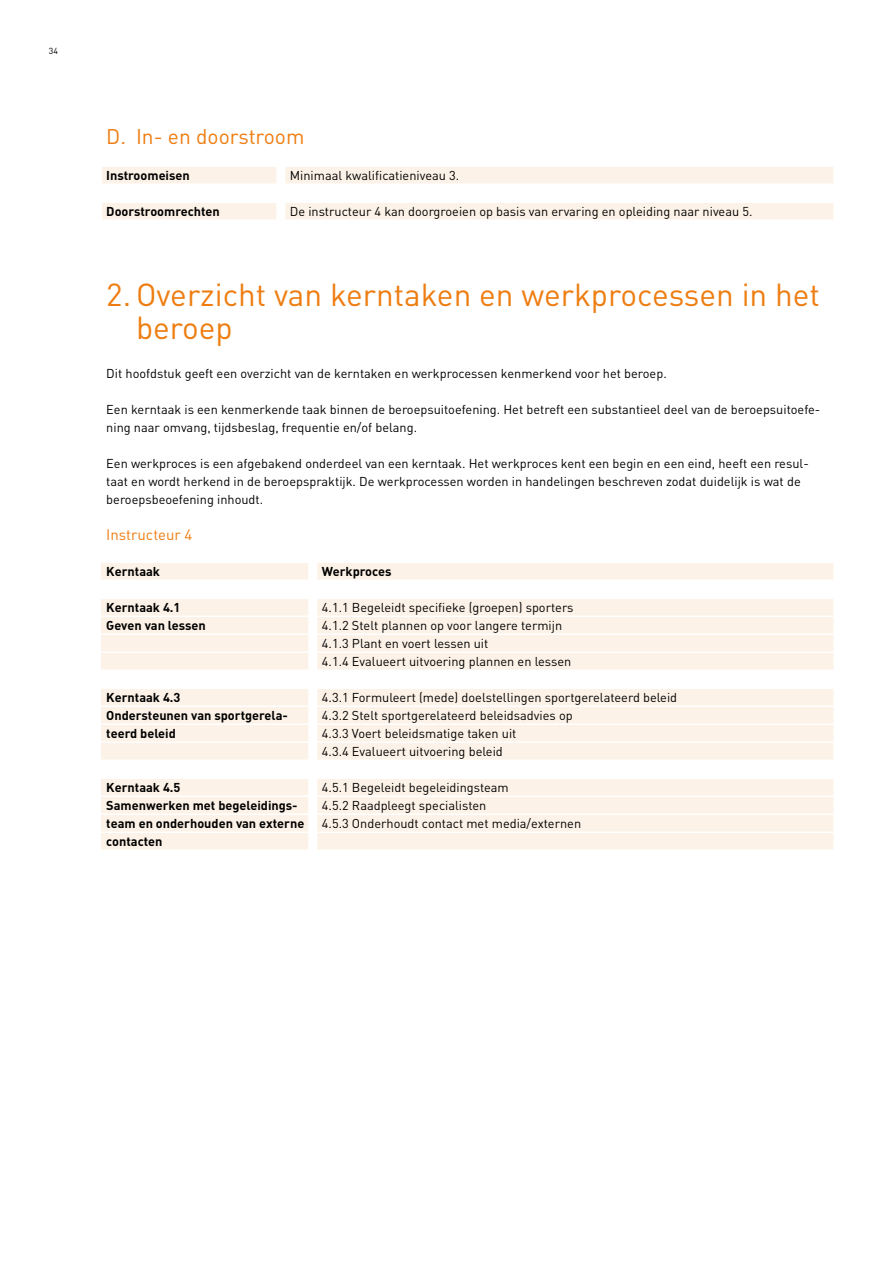
<style>
.page{position:relative;width:893px;height:1263px;background:#fff}
.page>*{position:absolute;margin:0;border:0;box-sizing:border-box;transform-origin:0 0}
.t1{font:31.5px/33px "DIN";color:#ee7d11}
.t2{font:21px "DIN";color:#ee7d11}
.t3{font:15px "DIN";color:#ee7d11}
.t4{font:12.75px/18px "DIN";color:#000}
.t5{font:700 12.75px/18px "DIN";color:#000}
.t6{font:8.7px "DIN";color:#000}
</style>
<div class="page">
<div style="left:102px;top:167px;width:731px;height:16px;background:#fdf2e7"></div>
<div style="left:102px;top:203px;width:731px;height:16px;background:#fdf2e7"></div>
<div style="left:101px;top:563px;width:732px;height:16px;background:#fdf2e7"></div>
<div style="left:101px;top:599px;width:732px;height:16px;background:#fdf2e7"></div>
<div style="left:101px;top:617px;width:732px;height:16px;background:#fdf2e7"></div>
<div style="left:101px;top:635px;width:732px;height:16px;background:#fdf2e7"></div>
<div style="left:101px;top:653px;width:732px;height:16px;background:#fdf2e7"></div>
<div style="left:101px;top:689px;width:732px;height:16px;background:#fdf2e7"></div>
<div style="left:101px;top:707px;width:732px;height:16px;background:#fdf2e7"></div>
<div style="left:101px;top:725px;width:732px;height:16px;background:#fdf2e7"></div>
<div style="left:101px;top:743px;width:732px;height:16px;background:#fdf2e7"></div>
<div style="left:101px;top:779px;width:732px;height:16px;background:#fdf2e7"></div>
<div style="left:101px;top:797px;width:732px;height:16px;background:#fdf2e7"></div>
<div style="left:101px;top:815px;width:732px;height:16px;background:#fdf2e7"></div>
<div style="left:101px;top:833px;width:732px;height:16px;background:#fdf2e7"></div>
<div style="left:276px;top:162px;width:9px;height:119px;background:#fff"></div>
<div style="left:308px;top:540px;width:9px;height:349px;background:#fff"></div>
<p class="t6" style="left:49px;top:45px;width:11px">34</p>
<h2 class="t2" style="left:106px;top:123px;width:200px">D. In- en doorstroom</h2>
<p class="t5" style="left:106px;top:166px;width:85px">Instroomeisen</p>
<p class="t4" style="left:290px;top:166px;width:171px">Minimaal kwalificatieniveau 3.</p>
<p class="t5" style="left:106px;top:202px;width:115px">Doorstroomrechten</p>
<p class="t4" style="left:290px;top:202px;width:464px">De instructeur 4 kan doorgroeien op basis van ervaring en opleiding naar niveau 5.</p>
<h1 class="t1" style="left:136px;top:278px;width:685px;text-indent:-30px">2.Overzicht van kerntaken en werkprocessen in het beroep</h1>
<p class="t4" style="left:106px;top:364px;width:562px">Dit hoofdstuk geeft een overzicht van de kerntaken en werkprocessen kenmerkend voor het beroep.</p>
<p class="t4" style="left:106px;top:400px;width:715px">Een kerntaak is een kenmerkende taak binnen de beroepsuitoefening. Het betreft een substantieel deel van de beroepsuitoefe&shy;ning naar omvang, tijdsbeslag, frequentie en/of belang.</p>
<p class="t4" style="left:106px;top:454px;width:704px">Een werkproces is een afgebakend onderdeel van een kerntaak. Het werkproces kent een begin en een eind, heeft een resul&shy;taat en wordt herkend in de beroepspraktijk. De werkprocessen worden in handelingen beschreven zodat duidelijk is wat de beroepsbeoefening inhoudt.</p>
<p class="t3" style="left:106px;top:525px;width:88px">Instructeur 4</p>
<p class="t5" style="left:106px;top:562px;width:55px">Kerntaak</p>
<p class="t5" style="left:322px;top:562px;width:71px">Werkproces</p>
<p class="t5" style="left:106px;top:598px;width:101px">Kerntaak 4.1<br>Geven van lessen</p>
<p class="t4" style="left:322px;top:598px;width:253px">4.1.1 Begeleidt specifieke (groepen) sporters 4.1.2 Stelt plannen op voor langere termijn 4.1.3 Plant en voert lessen uit<br>4.1.4 Evalueert uitvoering plannen en lessen</p>
<p class="t5" style="left:106px;top:688px;width:183px">Kerntaak 4.3<br>Ondersteunen van sportgerela&shy;teerd beleid</p>
<p class="t4" style="left:322px;top:688px;width:357px">4.3.1 Formuleert (mede) doelstellingen sportgerelateerd beleid 4.3.2 Stelt sportgerelateerd beleidsadvies op<br>4.3.3 Voert beleidsmatige taken uit<br>4.3.4 Evalueert uitvoering beleid</p>
<p class="t5" style="left:106px;top:778px;width:200px">Kerntaak 4.5<br>Samenwerken met begeleidings&shy;team en onderhouden van externe contacten</p>
<p class="t4" style="left:322px;top:778px;width:261px">4.5.1 Begeleidt begeleidingsteam<br>4.5.2 Raadpleegt specialisten<br>4.5.3 Onderhoudt contact met media/externen</p>
</div>
